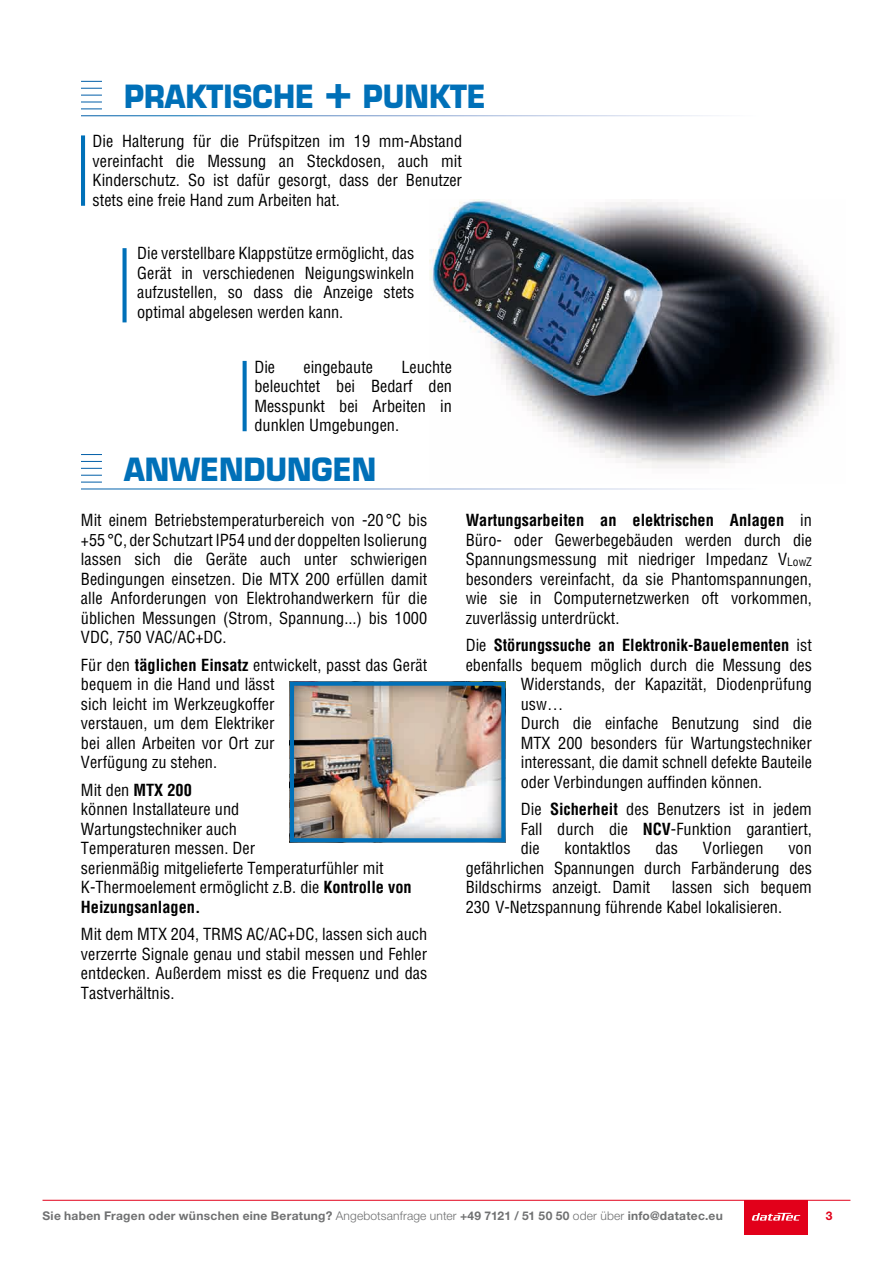
<style>
.page{position:relative;width:893px;height:1263px;background:#fff}
.page>*{position:absolute;margin:0;border:0;box-sizing:border-box;transform-origin:0 0}
.t1{font:700 31.2px "Eurostile LT Std";color:#0070b8;scale:.9 1}
.t2{font:condensed 16.35px/19.5px "Helvetica LT Std";color:#000;text-align:justify}
.t3{font:700 condensed 16.35px "Helvetica LT Std";color:#000}
.t4{font:700 12px "Helvetica Neue LT Pro";letter-spacing:.025em;color:#707172}
.t5{font:700 12px "Helvetica Neue LT Pro";color:#e2001a}
.s1{font-size:47.55px}
.s2{font-weight:700}
.s3{font-size:11.4px}
.s4{font-weight:400}
.s5{font-weight:300}
</style>
<div class="page">
<div style="left:744px;top:1200px;width:64px;height:34px;background:#e2001a"></div>
<svg style="left:752px;top:1213px;width:48px;height:7px"></svg>
<hr style="left:43px;top:1200px;width:807px;height:1px;background:#e2001a">
<svg style="left:81px;top:88px;width:21px;height:1px"></svg>
<svg style="left:81px;top:95px;width:21px;height:1px"></svg>
<svg style="left:81px;top:102px;width:21px;height:1px"></svg>
<svg style="left:81px;top:109px;width:21px;height:1px"></svg>
<svg style="left:81px;top:81px;width:21px;height:1px"></svg>
<svg style="left:81px;top:461px;width:21px;height:1px"></svg>
<svg style="left:81px;top:468px;width:21px;height:1px"></svg>
<svg style="left:81px;top:475px;width:21px;height:1px"></svg>
<svg style="left:81px;top:482px;width:21px;height:1px"></svg>
<svg style="left:81px;top:454px;width:21px;height:1px"></svg>
<img style="left:429px;top:199px;width:406px;height:269px">
<hr style="left:81px;top:135px;width:4px;height:71px;background:#0070b8">
<svg style="left:123px;top:248px;width:4px;height:74px"></svg>
<svg style="left:243px;top:361px;width:4px;height:70px"></svg>
<div style="left:288px;top:680px;width:218px;height:163px;background:#000;opacity:.75"></div>
<div style="left:290px;top:682px;width:215px;height:160px;border:4px solid #0070b8"></div>
<h1 class="t1" style="left:124px;top:77px;width:404px">PRAKTISCHE <span class="s1">+</span> PUNKTE</h1>
<p class="t2" style="left:93px;top:131px;width:371px">Die Halterung für die Prüfspitzen im 19 mm-Abstand vereinfacht die Messung an Steckdosen, auch mit Kinderschutz. So ist dafür gesorgt, dass der Benutzer stets eine freie Hand zum Arbeiten hat.</p>
<p class="t2" style="left:137px;top:243px;width:279px">Die verstellbare Klappstütze ermöglicht, das Gerät in verschiedenen Neigungswinkeln aufzustellen, so dass die Anzeige stets optimal abgelesen werden kann.</p>
<p class="t2" style="left:254px;top:357px;width:199px;text-indent:147px">Leuchte beleuchtet bei Bedarf den Messpunkt bei Arbeiten in dunklen Umgebungen.</p>
<p class="t2" style="left:254px;top:357px;width:22px">Die</p>
<p class="t2" style="left:303px;top:357px;width:71px">eingebaute</p>
<h1 class="t1" style="left:124px;top:451px;width:282px">ANWENDUNGEN</h1>
<p class="t2" style="left:81px;top:510px;width:348px">Mit einem Betriebstemperaturbereich von -20°C bis +55 °C, der Schutzart IP54 und der doppelten Isolierung lassen sich die Geräte auch unter schwierigen Bedingungen einsetzen. Die MTX 200 erfüllen damit alle Anforderungen von Elektrohandwerkern für die üblichen Messungen (Strom, Spannung...) bis 1000<br>VDC, 750 VAC/AC+DC.</p>
<p class="t2" style="left:81px;top:655px;width:348px;text-align:left">Für den <span class="s2">täglichen Einsatz</span> entwickelt, passt das Gerät bequem in die Hand und lässt<br>sich leicht im Werkzeugkoffer<br>verstauen, um dem Elektriker<br>bei allen Arbeiten vor Ort zur<br>Verfügung zu stehen.</p>
<p class="t2" style="left:81px;top:780px;width:332px;text-align:left">Mit den <span class="s2">MTX 200<br></span>können Installateure und<br>Wartungstechniker auch<br>Temperaturen messen. Der<br>serienmäßig mitgelieferte Temperaturfühler mit<br>K-Thermoelement ermöglicht z.B. die <span class="s2">Kontrolle von<br>Heizungsanlagen.</span></p>
<p class="t2" style="left:81px;top:924px;width:348px">Mit dem MTX 204, TRMS AC/AC+DC, lassen sich auch verzerrte Signale genau und stabil messen und Fehler entdecken. Außerdem misst es die Frequenz und das Tastverhältnis.</p>
<p class="t2" style="left:466px;top:510px;width:348px"><span class="s2">Wartungsarbeiten an elektrischen Anlagen</span> in Büro- oder Gewerbegebäuden werden durch die Spannungsmessung mit niedriger Impedanz V<span class="s3">LowZ </span>besonders vereinfacht, da sie Phantomspannungen, wie sie in Computernetzwerken oft vorkommen, zuverlässig unterdrückt.</p>
<p class="t3" style="left:466px;top:635px;width:348px"><span class="s4">Die</span> Störungssuche an Elektronik-Bauelementen <span class="s4">ist</span></p>
<p class="t2" style="left:466px;top:655px;width:348px">ebenfalls bequem möglich durch die Messung des</p>
<p class="t2" style="left:521px;top:674px;width:293px">Widerstands, der Kapazität, Diodenprüfung</p>
<p class="t2" style="left:521px;top:694px;width:44px">usw…</p>
<p class="t2" style="left:521px;top:713px;width:293px">Durch die einfache Benutzung sind die</p>
<p class="t2" style="left:521px;top:733px;width:293px">MTX 200 besonders für Wartungstechniker</p>
<p class="t2" style="left:521px;top:752px;width:293px">interessant, die damit schnell defekte Bauteile</p>
<p class="t2" style="left:521px;top:772px;width:243px">oder Verbindungen auffinden können.</p>
<p class="t2" style="left:521px;top:799px;width:293px">Die <span class="s2">Sicherheit</span> des Benutzers ist in jedem Fall durch die <span class="s2">NCV</span>-Funktion garantiert, die</p>
<p class="t2" style="left:565px;top:838px;width:68px">kontaktlos</p>
<p class="t2" style="left:655px;top:838px;width:24px">das</p>
<p class="t2" style="left:703px;top:838px;width:62px">Vorliegen</p>
<p class="t2" style="left:466px;top:838px;width:348px;text-indent:323px">von gefährlichen Spannungen durch Farbänderung des Bildschirms anzeigt. Damit</p>
<p class="t2" style="left:466px;top:877px;width:348px;text-indent:206px">lassen sich bequem<br>230 V-Netzspannung führende Kabel lokalisieren.</p>
<p class="t4" style="left:43px;top:1209px;width:682px">Sie haben Fragen oder wünschen eine Beratung? <span class="s5">Angebotsanfrage unter</span> +49 7121 / 51 50 50 <span class="s5">oder über</span> info@datatec.eu</p>
<p class="t5" style="left:826px;top:1209px;width:8px">3</p>
</div>
